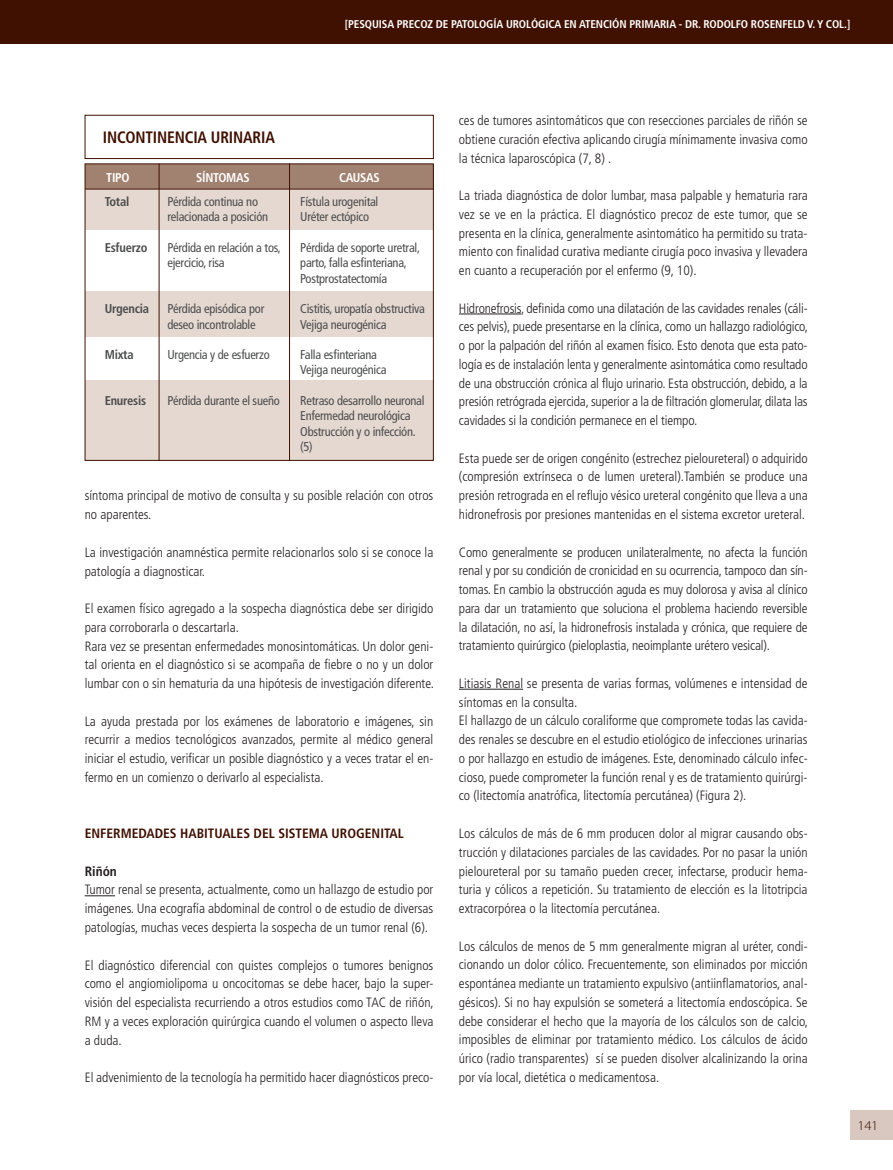
<style>
.page{position:relative;width:893px;height:1170px;background:#fff}
.page>*{position:absolute;margin:0;border:0;box-sizing:border-box;transform-origin:0 0}
.t1{font:700 condensed 16.5px "Frutiger";letter-spacing:-.01em;color:#401000;scale:.95 1}
.t2{font:300 condensed 13.5px/18.8px "Frutiger";color:#231f20;text-align:justify}
.t3{font:700 condensed 13.5px "Frutiger";color:#401000}
.t4{font:700 condensed 13.5px "Frutiger";color:#231f20}
.t5{font:300 13.5px "Myriad Pro";color:#401000;scale:1.1 1}
.t6{font:condensed 12.75px/15.3px "Frutiger";letter-spacing:-.02em;color:#4b4c4d}
.t7{font:700 condensed 12.75px "Frutiger";letter-spacing:-.02em;color:#4b4c4d}
.t8{font:700 condensed 12.75px "Frutiger";letter-spacing:-.02em;color:#fff}
.t9{font:700 condensed 11.25px "Frutiger";letter-spacing:-.01em;color:#fff}
</style>
<div class="page">
<div style="left:850px;top:1110px;width:43px;height:30px;background:#d8c8bf"></div>
<div style="left:0;top:0;width:893px;height:44px;background:#401000"></div>
<hr style="left:459px;top:313px;width:62px;height:1px;background:#231f20">
<hr style="left:459px;top:688px;width:64px;height:1px;background:#231f20">
<div style="left:85px;top:303px;width:348px;height:33px;background:#e5d8d1"></div>
<div style="left:85px;top:291px;width:348px;height:25px;background:#e5d8d1"></div>
<div style="left:85px;top:380px;width:348px;height:80px;background:#e5d8d1"></div>
<div style="left:85px;top:164px;width:348px;height:25px;background:#a18271"></div>
<div style="left:85px;top:189px;width:348px;height:41px;background:#e5d8d1"></div>
<div style="left:85px;top:115px;width:349px;height:44px;border:1px solid #401000"></div>
<hr style="left:289px;top:163px;width:1px;height:297px;background:#401000">
<hr style="left:159px;top:163px;width:1px;height:297px;background:#401000">
<hr style="left:85px;top:189px;width:348px;height:1px;background:#401000">
<hr style="left:85px;top:895px;width:30px;height:1px;background:#231f20">
<p class="t9" style="left:345px;top:17px;width:426px">[PESQUISA PRECOZ DE PATOLOGÍA UROLÓG ICA EN ATENCIÓN PRIMARIA - DR. RODOLFO ROSENFEL</p>
<p class="t9" style="left:798px;top:17px;width:54px">D V. Y COL.]</p>
<p class="t1" style="left:103px;top:127px;width:62px">INCONTINEN</p>
<p class="t1" style="left:185px;top:127px;width:37px">CIA URINARIA</p>
<p class="t8" style="left:106px;top:170px;width:25px">TIP O</p>
<p class="t8" style="left:196px;top:170px;width:39px">SÍNTOMAS</p>
<p class="t8" style="left:339px;top:170px;width:8px">CAUSAS</p>
<p class="t7" style="left:105px;top:194px;width:26px">TOTAL</p>
<p class="t7" style="left:105px;top:240px;width:44px">ESFUERZO</p>
<p class="t6" style="left:300px;top:194px;width:80px">Fístula urogenital<br>Uréter ectópico</p>
<p class="t6" style="left:300px;top:240px;width:121px">Pérdida de soporte uretral, parto, falla esfinteriana,<br>Postprostatectomía</p>
<p class="t6" style="left:300px;top:301px;width:126px">Cistitis, uropatía obstructiva<br>Vejiga neurogénica</p>
<p class="t6" style="left:300px;top:347px;width:88px">Falla esfinteriana<br>Vejiga neurogénica</p>
<p class="t6" style="left:300px;top:393px;width:126px">Retraso desarrollo neuronal<br>Enfermedad neurológica<br>Obstrucción y o infección. (5)</p>
<p class="t2" style="left:85px;top:486px;width:350px">síntoma principal de motivo de consulta y su posible relación con otros no aparentes.</p>
<p class="t2" style="left:85px;top:543px;width:350px">La investigación anamnéstica permite relacionarlos solo si se conoce la patología a diagnosticar.</p>
<p class="t2" style="left:85px;top:599px;width:351px;text-align:left">El examen físico agregado a la sospecha diagnóstica debe ser dirigido para corroborarla o descartarla.<br>Rara vez se presentan enfermedades monosintomáticas. Un dolor geni&shy;tal orienta en el diagnóstico si se acompaña de fiebre o no y un dolor lumbar con o sin hematuria da una hipótesis de investigación diferente.</p>
<p class="t2" style="left:85px;top:711px;width:350px">La ayuda prestada por los exámenes de laboratorio e imágenes, sin recurrir a medios tecnológicos avanzados, permite al médico general iniciar el estudio, verificar un posible diagnóstico y a veces tratar el en&shy;fermo en un comienzo o derivarlo al especialista.</p>
<p class="t6" style="left:167px;top:194px;width:102px">Pérdida continua no relacionada a posición</p>
<p class="t6" style="left:167px;top:240px;width:115px">Pérdida en relación a tos, ejercicio, risa</p>
<p class="t6" style="left:167px;top:301px;width:98px">Pérdida episódica por deseo incontrolable</p>
<p class="t6" style="left:167px;top:347px;width:104px">Urgencia y de esfuerzo</p>
<p class="t6" style="left:167px;top:393px;width:114px">Pérdida durante el sueño</p>
<p class="t7" style="left:105px;top:301px;width:46px">URGENCIA</p>
<p class="t7" style="left:105px;top:347px;width:30px">MIXTA</p>
<p class="t7" style="left:105px;top:393px;width:43px">ENURESIS</p>
<p class="t3" style="left:85px;top:825px;width:16px">ENFERME</p>
<p class="t3" style="left:138px;top:825px;width:84px">DADES HABITUALES</p>
<p class="t3" style="left:254px;top:825px;width:58px">DEL SISTEMA</p>
<p class="t3" style="left:332px;top:825px;width:66px">UROGENITAL</p>
<p class="t4" style="left:85px;top:863px;width:34px">RIÑÓN</p>
<p class="t2" style="left:85px;top:880px;width:350px">Tumor renal se presenta, actualmente, como un hallazgo de estudio por imágenes. Una ecografía abdominal de control o de estudio de diversas patologías, muchas veces despierta la sospecha de un tumor renal (6).</p>
<p class="t2" style="left:85px;top:955px;width:351px">El diagnóstico diferencial con quistes complejos o tumores benignos como el angiomiolipoma u oncocitomas se debe hacer, bajo la super&shy;visión del especialista recurriendo a otros estudios como TAC de riñón, RM y a veces exploración quirúrgica cuando el volumen o aspecto lleva a duda.</p>
<p class="t2" style="left:85px;top:1068px;width:350px">El advenimiento de la tecnología ha permitido hacer diagnósticos preco-</p>
<p class="t2" style="left:459px;top:111px;width:350px">ces de tumores asintomáticos que con resecciones parciales de riñón se obtiene curación efectiva aplicando cirugía mínimamente invasiva como la técnica laparoscópica (7, 8) .</p>
<p class="t2" style="left:459px;top:186px;width:350px">La triada diagnóstica de dolor lumbar, masa palpable y hematuria rara vez se ve en la práctica. El diagnóstico precoz de este tumor, que se presenta en la clínica, generalmente asintomático ha permitido su trata&shy;miento con finalidad curativa mediante cirugía poco invasiva y llevadera en cuanto a recuperación por el enfermo (9, 10).</p>
<p class="t2" style="left:459px;top:299px;width:351px">Hidronefrosis, definida como una dilatación de las cavidades renales (cáli&shy;ces pelvis), puede presentarse en la clínica, como un hallazgo radiológico, o por la palpación del riñón al examen físico. Esto denota que esta pato&shy;logía es de instalación lenta y generalmente asintomática como resultado de una obstrucción crónica al flujo urinario. Esta obstrucción, debido, a la presión retrógrada ejercida, superior a la de filtración glomerular, dilata las cavidades si la condición permanece en el tiempo.</p>
<p class="t2" style="left:459px;top:449px;width:350px">Esta puede ser de origen congénito (estrechez pieloureteral) o adquirido (compresión extrínseca o de lumen ureteral).También se produce una presión retrograda en el reflujo vésico ureteral congénito que lleva a una hidronefrosis por presiones mantenidas en el sistema excretor ureteral.</p>
<p class="t2" style="left:459px;top:542px;width:350px">Como generalmente se producen unilateralmente, no afecta la función renal y por su condición de cronicidad en su ocurrencia, tampoco dan sín&shy;tomas. En cambio la obstrucción aguda es muy dolorosa y avisa al clínico para dar un tratamiento que soluciona el problema haciendo reversible la dilatación, no así, la hidronefrosis instalada y crónica, que requiere de tratamiento quirúrgico (pieloplastia, neoimplante urétero vesical).</p>
<p class="t2" style="left:459px;top:674px;width:350px;text-align:left">Litiasis Renal se presenta de varias formas, volúmenes e intensidad de síntomas en la consulta.<br>El hallazgo de un cálculo coraliforme que compromete todas las cavida&shy;des renales se descubre en el estudio etiológico de infecciones urinarias o por hallazgo en estudio de imágenes. Este, denominado cálculo infec&shy;cioso, puede comprometer la función renal y es de tratamiento quirúrgi&shy;co (litectomía anatrófica, litectomía percutánea) (Figura 2).</p>
<p class="t2" style="left:459px;top:824px;width:350px">Los cálculos de más de 6 mm producen dolor al migrar causando obs&shy;trucción y dilataciones parciales de las cavidades. Por no pasar la unión pieloureteral por su tamaño pueden crecer, infectarse, producir hema&shy;turia y cólicos a repetición. Su tratamiento de elección es la litotripcia extracorpórea o la litectomía percutánea.</p>
<p class="t2" style="left:459px;top:936px;width:351px">Los cálculos de menos de 5 mm generalmente migran al uréter, condi&shy;cionando un dolor cólico. Frecuentemente, son eliminados por micción espontánea mediante un tratamiento expulsivo (antiinflamatorios, anal&shy;gésicos). Si no hay expulsión se someterá a litectomía endoscópica. Se debe considerar el hecho que la mayoría de los cálculos son de calcio, imposibles de eliminar por tratamiento médico. Los cálculos de ácido úrico (radio transparentes) sí se pueden disolver alcalinizando la orina por vía local, dietética o medicamentosa.</p>
<p class="t5" style="left:857px;top:1117px;width:21px">141</p>
</div>
